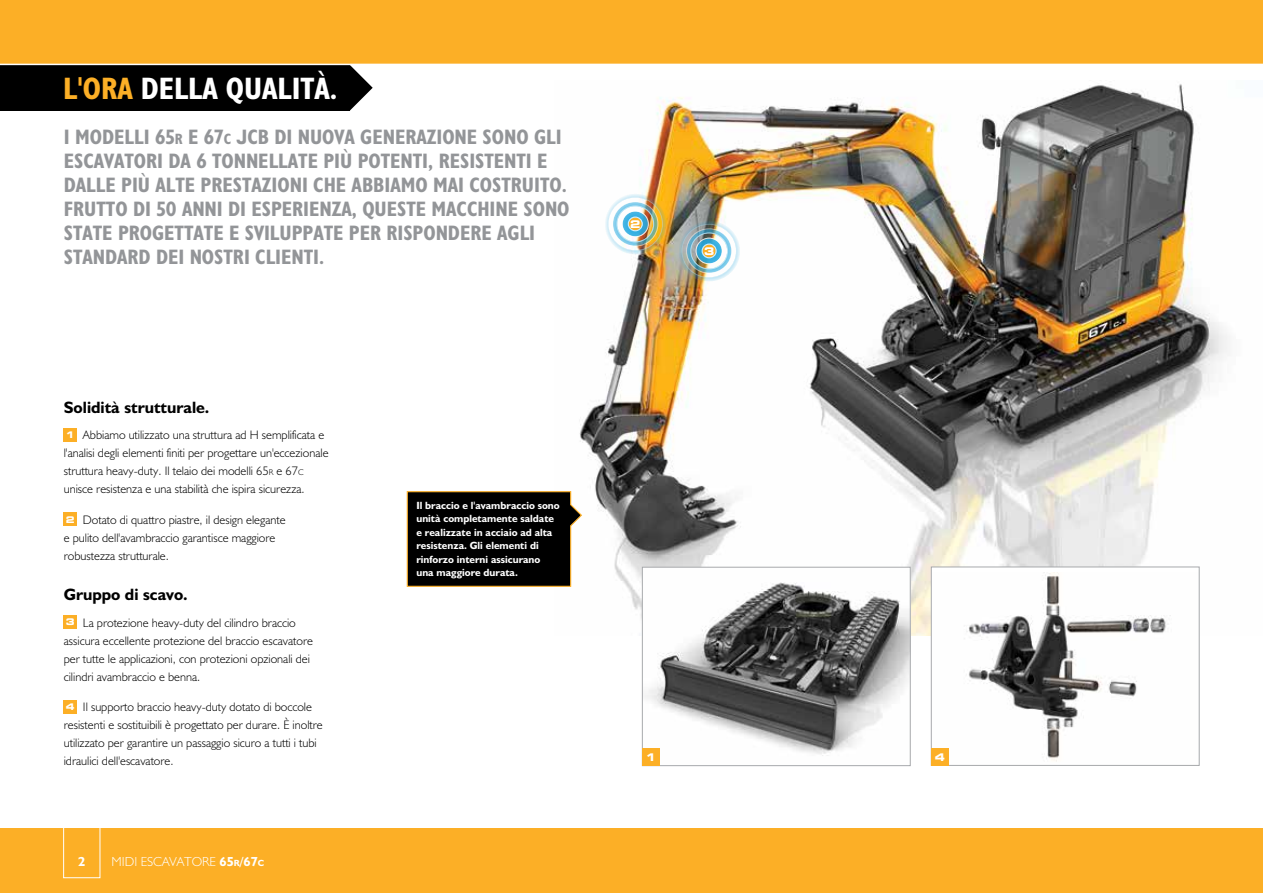
<style>
.page{position:relative;width:1263px;height:893px;background:#fff}
.page>*{position:absolute;margin:0;border:0;box-sizing:border-box;transform-origin:0 0}
.t1{font:31.2px "JCB Bold Condensed";color:#fff}
.t2{font:21px/24px "JCB Bold Condensed";color:#939598}
.t3{font:16.5px "JCB Bold";color:#000}
.t4{font:13.2px "JCB Light";color:#fff}
.t5{font:13.2px "JCB Bold";color:#fff}
.t6{font:12.3px/18px "JCB Light";color:#000}
.t7{font:10.5px/13.5px "JCB Bold";color:#fff}
.t8{font:700 expanded 10.5px "Square 721 BT";color:#fff}
.s1{color:#fcaf26}
.s2{font-size:15px}
.s3{font-family:"Square 721 BT";font-weight:700;font-stretch:expanded;font-size:9.15px;color:#fff}
.s4{font-size:8.25px}
.s5{font-family:"JCB Bold"}
.s6{font-family:"JCB Bold";font-size:9px}
</style>
<div class="page">
<img style="left:579px;top:84px;width:649px;height:552px">
<img style="left:933px;top:572px;width:264px;height:190px">
<div style="left:931px;top:567px;width:268px;height:199px;border:1px solid #a7a9ac"></div>
<img style="left:644px;top:569px;width:264px;height:187px">
<div style="left:642px;top:567px;width:268px;height:199px;border:1px solid #a7a9ac"></div>
<div style="left:0;top:828px;width:1263px;height:65px;background:#fcaf26"></div>
<svg style="left:350px;top:65px;width:23px;height:45px"></svg>
<div style="left:0;top:54px;width:350px;height:57px;background:#000"></div>
<div style="left:0;top:0;width:1263px;height:64px;background:#fcaf26"></div>
<div style="left:64px;top:428px;width:13px;height:13px;background:#fcaf26"></div>
<div style="left:64px;top:513px;width:13px;height:13px;background:#fcaf26"></div>
<div style="left:64px;top:615px;width:13px;height:14px;background:#fcaf26"></div>
<div style="left:64px;top:700px;width:13px;height:13px;background:#fcaf26"></div>
<hr style="left:0;top:64px;width:1263px;height:1px;background:#fff">
<div style="left:63px;top:819px;width:37px;height:59px;border:1px solid #fff"></div>
<svg style="left:406px;top:491px;width:177px;height:96px;background:#191612"></svg>
<div style="left:931px;top:748px;width:18px;height:17px;background:#fcaf26"></div>
<img style="left:603px;top:192px;width:64px;height:63px">
<img style="left:677px;top:219px;width:64px;height:64px">
<div style="left:642px;top:749px;width:18px;height:17px;background:#fcaf26"></div>
<h1 class="t1" style="left:63px;top:69px;width:276px"><span class="s1">L'ORA</span> DELLA QUALITÀ.</h1>
<p class="t2" style="left:64px;top:124px;width:507px">I MODELLI 65<span class="s2">R</span> E 67<span class="s2">C</span> JCB DI NUOVA GENERAZIONE SONO GLI ESCAVATORI DA 6 TONNELLATE PIÙ POTENTI, RESISTENTI E DALLE PIÙ ALTE PRESTAZIONI CHE ABBIAMO MAI COSTRUITO.<br>FRUTTO DI 50 ANNI DI ESPERIENZA, QUESTE MACCHINE SONO STATE PROGETTATE E SVILUPPATE PER RISPONDERE AGLI STANDARD DEI NOSTRI CLIENTI.</p>
<h3 class="t3" style="left:64px;top:397px;width:147px">Solidità strutturale.</h3>
<p class="t6" style="left:64px;top:426px;width:266px"><span class="s3">1</span> Abbiamo utilizzato una struttura ad H semplificata e l'analisi degli elementi finiti per progettare un'eccezionale struttura heavy-duty. Il telaio dei modelli 65<span class="s4">R</span> e 67<span class="s4">C </span>unisce resistenza e una stabilità che ispira sicurezza.</p>
<p class="t6" style="left:64px;top:511px;width:223px"><span class="s3">2</span> Dotato di quattro piastre, il design elegante e pulito dell'avambraccio garantisce maggiore robustezza strutturale.</p>
<h3 class="t3" style="left:64px;top:584px;width:125px">Gruppo di scavo.</h3>
<p class="t6" style="left:64px;top:613px;width:251px"><span class="s3">3</span> La protezione heavy-duty del cilindro braccio assicura eccellente protezione del braccio escavatore per tutte le applicazioni, con protezioni opzionali dei cilindri avambraccio e benna.</p>
<p class="t6" style="left:64px;top:698px;width:261px"><span class="s3">4</span> Il supporto braccio heavy-duty dotato di boccole resistenti e sostituibili è progettato per durare. È inoltre utilizzato per garantire un passaggio sicuro a tutti i tubi idraulici dell'escavatore.</p>
<p class="t5" style="left:78px;top:853px;width:9px">2</p>
<p class="t4" style="left:112px;top:853px;width:154px">MIDI ESCAVATORE <span class="s5">65</span><span class="s6">R</span><span class="s5">/67</span><span class="s6">C</span></p>
<p class="t7" style="left:416px;top:498px;width:145px">Il braccio e l'avambraccio sono unità completamente saldate e realizzate in acciaio ad alta resistenza. Gli elementi di rinforzo interni assicurano una maggiore durata.</p>
<p class="t8" style="left:630px;top:218px;width:12px">2</p>
<p class="t8" style="left:704px;top:245px;width:12px">3</p>
<p class="t8" style="left:646px;top:751px;width:12px">1</p>
<p class="t8" style="left:935px;top:751px;width:12px">4</p>
</div>
